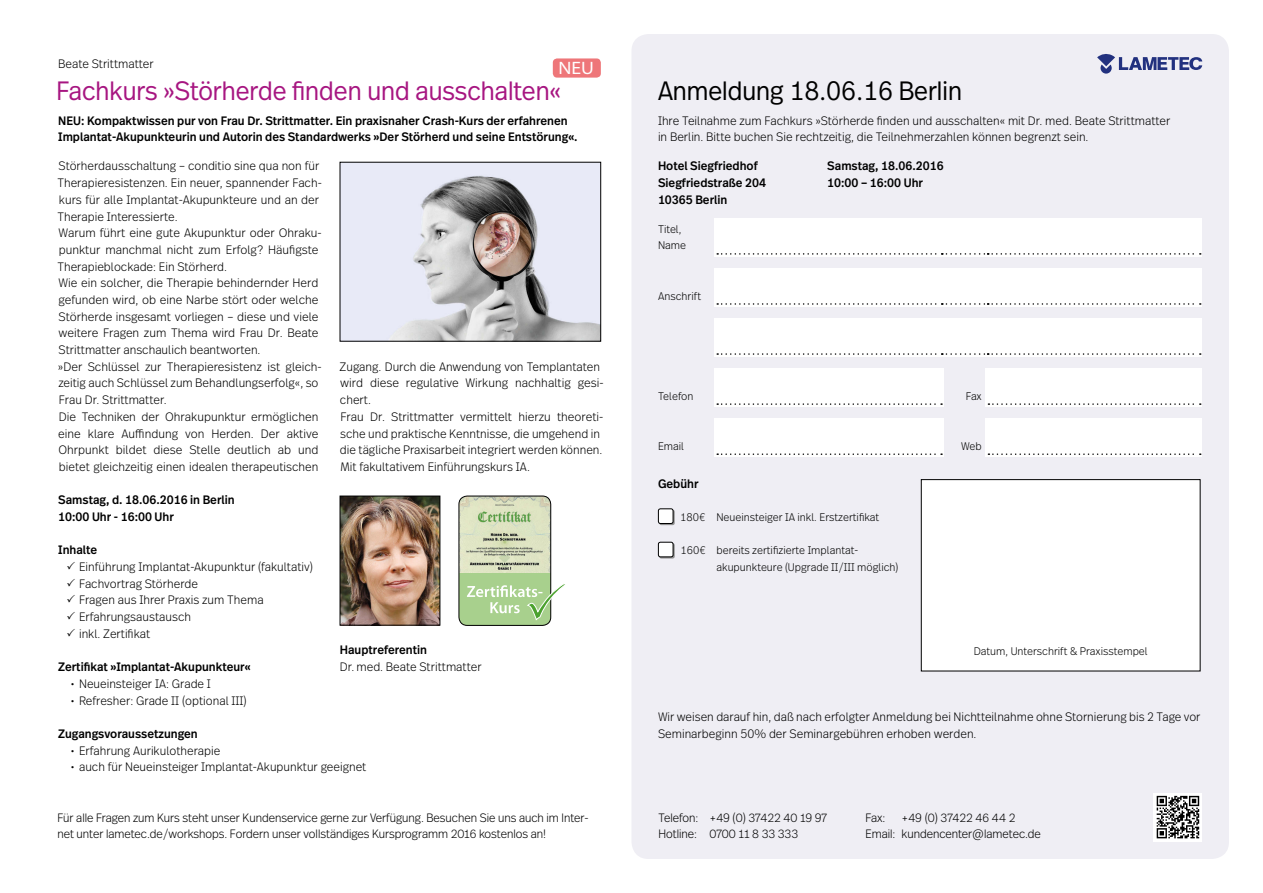
<style>
.page{position:relative;width:1263px;height:893px;background:#fff}
.page>*{position:absolute;margin:0;border:0;box-sizing:border-box;transform-origin:0 0}
.t1{font:300 26.55px "Real Head Pro";color:#a71681;scale:.95 1}
.t2{font:300 26.55px "Real Head Pro";color:#000;scale:.95 1}
.t3{font:semi-expanded 18px "Myriad Pro";color:#fff}
.t4{font:300 12.15px/16.6px "Real Text Pro";color:#000;scale:.95 1}
.t5{font:500 12.15px/16.6px "Real Text Pro";color:#000;scale:.95 1}
.t6{font:300 12.15px/15.8px "Real Head Pro";color:#000;scale:.95 1}
.t7{font:300 11.1px/16.6px "Real Text Pro";color:#000;scale:.95 1}
</style>
<div class="page">
<div style="left:631px;top:34px;width:598px;height:825px;background:#efeef4;border-radius:17px"></div>
<svg style="left:1097px;top:54px;width:105px;height:20px"></svg>
<svg style="left:1154px;top:793px;width:48px;height:48px"></svg>
<svg style="left:1157px;top:796px;width:42px;height:42px;background:#7d7d7d"></svg>
<div style="left:714px;top:218px;width:488px;height:38px;background:#fff"></div>
<div style="left:714px;top:268px;width:488px;height:39px;background:#fff"></div>
<div style="left:714px;top:319px;width:488px;height:38px;background:#fff"></div>
<div style="left:714px;top:368px;width:229px;height:39px;background:#fff"></div>
<div style="left:985px;top:368px;width:217px;height:39px;background:#fff"></div>
<div style="left:714px;top:418px;width:229px;height:39px;background:#fff"></div>
<div style="left:985px;top:418px;width:217px;height:38px;background:#fff"></div>
<div style="left:921px;top:480px;width:279px;height:191px;background:#fff"></div>
<img style="left:342px;top:498px;width:96px;height:125px">
<div style="left:340px;top:496px;width:100px;height:129px;border:1px solid #000"></div>
<img style="left:342px;top:164px;width:257px;height:175px">
<img style="left:459px;top:496px;width:92px;height:77px">
<div style="left:459px;top:573px;width:92px;height:52px;background:#a8d08d"></div>
<div style="left:459px;top:496px;width:92px;height:129px;border:1px solid #000;border-radius:8px"></div>
<svg style="left:467px;top:582px;width:98px;height:39px"></svg>
<div style="left:921px;top:479px;width:279px;height:192px;border:1px solid #000"></div>
<svg style="left:717px;top:453px;width:225px;height:2px"></svg>
<svg style="left:988px;top:453px;width:213px;height:2px"></svg>
<svg style="left:717px;top:403px;width:225px;height:2px"></svg>
<svg style="left:988px;top:403px;width:213px;height:2px"></svg>
<svg style="left:717px;top:353px;width:484px;height:2px"></svg>
<svg style="left:717px;top:253px;width:484px;height:2px"></svg>
<svg style="left:717px;top:303px;width:484px;height:2px"></svg>
<svg style="left:659px;top:510px;width:16px;height:15px"></svg>
<div style="left:658px;top:509px;width:15px;height:14px;background:#fff;border-radius:2px"></div>
<div style="left:658px;top:508px;width:15px;height:16px;border:1px solid #000;border-radius:2px"></div>
<svg style="left:659px;top:543px;width:16px;height:15px"></svg>
<div style="left:658px;top:542px;width:15px;height:15px;background:#fff;border-radius:2px"></div>
<div style="left:658px;top:542px;width:15px;height:15px;border:1px solid #000;border-radius:2px"></div>
<div style="left:553px;top:58px;width:48px;height:20px;background:#ee7679;border-radius:4px"></div>
<p class="t4" style="left:58px;top:54px;width:102px">Beate Strittmatter</p>
<h2 class="t3" style="left:558px;top:58px;width:37px">NEU</h2>
<h1 class="t1" style="left:56px;top:70px;width:533px">Fachkurs »Störherde finden und ausschalten«</h1>
<p class="t5" style="left:58px;top:111px;width:548px">NEU: Kompaktwissen pur von Frau Dr. Strittmatter. Ein praxisnaher Crash-Kurs der erfahrenen<br>Implantat-Akupunkteurin und Autorin des Standardwerks »Der Störherd und seine Entstörung«.</p>
<p class="t4" style="left:57px;top:157px;width:280px">Störherdausschaltung – conditio sine qua non für Therapieresistenzen. Ein neuer, spannender Fach&shy;kurs für alle Implantat-Akupunkteure und an der Therapie Interessierte.<br>Warum führt eine gute Akupunktur oder Ohraku&shy;punktur manchmal nicht zum Erfolg? Häufigste Therapieblockade: Ein Störherd.<br>Wie ein solcher, die Therapie behindernder Herd gefunden wird, ob eine Narbe stört oder welche Störherde insgesamt vorliegen – diese und viele weitere Fragen zum Thema wird Frau Dr. Beate Strittmatter anschaulich beantworten.<br>»Der Schlüssel zur Therapieresistenz ist gleich&shy;zeitig auch Schlüssel zum Behandlungserfolg«, so Frau Dr. Strittmatter.<br>Die Techniken der Ohrakupunktur ermöglichen eine klare Auffindung von Herden. Der aktive Ohrpunkt bildet diese Stelle deutlich ab und bietet gleichzeitig einen idealen therapeutischen</p>
<p class="t5" style="left:58px;top:491px;width:187px">Samstag, d. 18.06.2016 in Berlin<br>10:00 Uhr - 16:00 Uhr</p>
<p class="t5" style="left:58px;top:541px;width:43px">Inhalte</p>
<p class="t4" style="left:79px;top:557px;width:248px">Einführung Implantat-Akupunktur (fakultativ)<br>Fachvortrag Störherde<br>Fragen aus Ihrer Praxis zum Thema<br>Erfahrungsaustausch<br>inkl. Zertifikat</p>
<p class="t5" style="left:58px;top:658px;width:204px">Zertifikat »Implantat-Akupunkteur«</p>
<p class="t4" style="left:71px;top:674px;width:149px">• Neueinsteiger IA: Grade I</p>
<p class="t4" style="left:71px;top:691px;width:187px">• Refresher: Grade II (optional III)</p>
<p class="t4" style="left:340px;top:357px;width:279px">Zugang. Durch die Anwendung von Templantaten wird diese regulative Wirkung nachhaltig gesi&shy;chert.<br>Frau Dr. Strittmatter vermittelt hierzu theoreti&shy;sche und praktische Kenntnisse, die umgehend in die tägliche Praxisarbeit integriert werden können.<br>Mit fakultativem Einführungskurs IA.</p>
<p class="t5" style="left:340px;top:641px;width:93px">Hauptreferentin</p>
<p class="t4" style="left:340px;top:658px;width:151px">Dr. med. Beate Strittmatter</p>
<p class="t5" style="left:58px;top:724px;width:148px">Zugangsvoraussetzungen</p>
<p class="t4" style="left:71px;top:741px;width:159px">• Erfahrung Aurikulotherapie</p>
<p class="t4" style="left:71px;top:758px;width:313px">• auch für Neueinsteiger Implantat-Akupunktur geeignet</p>
<h1 class="t2" style="left:658px;top:70px;width:321px">Anmeldung 18.06.16 Berlin</h1>
<p class="t4" style="left:658px;top:111px;width:541px">Ihre Teilnahme zum Fachkurs »Störherde finden und ausschalten« mit Dr. med. Beate Strittmatter in Berlin. Bitte buchen Sie rechtzeitig, die Teilnehmerzahlen können begrenzt sein.</p>
<p class="t5" style="left:658px;top:157px;width:107px">Hotel Siegfriedhof</p>
<p class="t5" style="left:827px;top:157px;width:124px">Samstag, 18.06.2016</p>
<p class="t5" style="left:658px;top:174px;width:115px">Siegfriedstraße 204</p>
<p class="t5" style="left:827px;top:174px;width:102px">10:00 – 16:00 Uhr</p>
<p class="t5" style="left:658px;top:190px;width:75px">10365 Berlin</p>
<p class="t7" style="left:658px;top:220px;width:31px">Titel,<br>Name</p>
<p class="t7" style="left:658px;top:286px;width:47px">Anschrift</p>
<p class="t7" style="left:658px;top:387px;width:39px">Telefon</p>
<p class="t7" style="left:966px;top:387px;width:18px">Fax</p>
<p class="t7" style="left:658px;top:437px;width:29px">Email</p>
<p class="t7" style="left:961px;top:437px;width:23px">Web</p>
<p class="t5" style="left:658px;top:474px;width:44px">Gebühr</p>
<p class="t7" style="left:680px;top:508px;width:211px">180€ Neueinsteiger IA inkl. Erstzertifikat</p>
<p class="t7" style="left:716px;top:541px;width:193px;text-indent:-36px">160€ bereits zertifizierte Implantat&shy;akupunkteure (Upgrade II/III möglich)</p>
<p class="t7" style="left:974px;top:641px;width:185px">Datum, Unterschrift &amp; Praxisstempel</p>
<p class="t4" style="left:658px;top:708px;width:573px">Wir weisen darauf hin, daß nach erfolgter Anmeldung bei Nichtteilnahme ohne Stornierung bis 2 Tage vor<br>Seminarbeginn 50% der Seminargebühren erhoben werden.</p>
<p class="t6" style="left:57px;top:809px;width:561px">Für alle Fragen zum Kurs steht unser Kundenservice gerne zur Verfügung. Besuchen Sie uns auch im Inter&shy;net unter lametec.de/workshops. Fordern unser vollständiges Kursprogramm 2016 kostenlos an!</p>
<p class="t6" style="left:658px;top:809px;width:179px">Telefon: +49 (0) 37422 40 19 97</p>
<p class="t6" style="left:865px;top:809px;width:22px">Fax:</p>
<p class="t6" style="left:901px;top:809px;width:121px">+49 (0) 37422 46 44 2</p>
<p class="t6" style="left:658px;top:825px;width:148px">Hotline: 0700 11 8 33 333</p>
<p class="t6" style="left:865px;top:825px;width:186px">Email: kundencenter@lametec.de</p>
</div>
